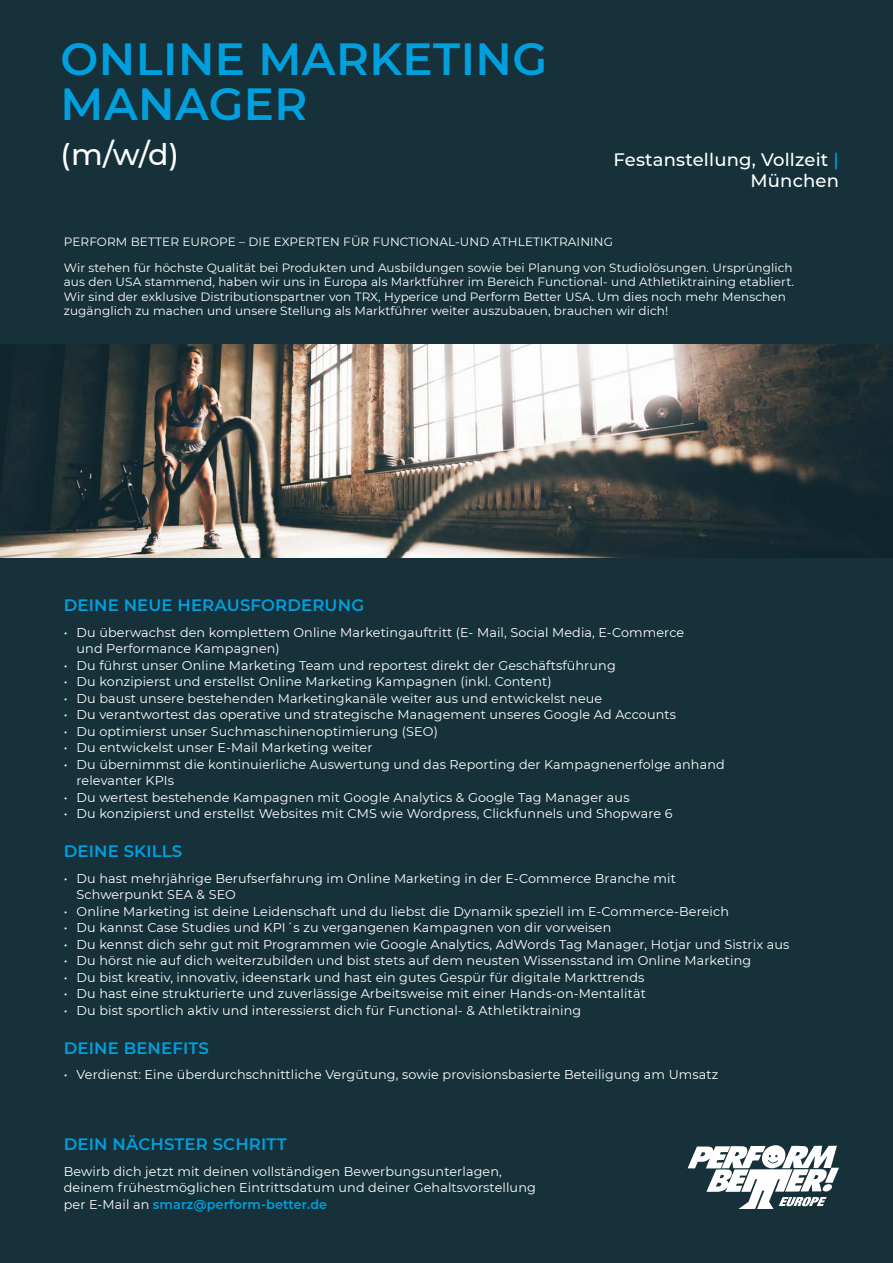
<style>
.page{position:relative;width:893px;height:1263px;background:#17313a}
.page>*{position:absolute;margin:0;border:0;box-sizing:border-box;transform-origin:0 0}
.t1{font:600 45px/45px "Montserrat";letter-spacing:.01em;color:#00a0de}
.t2{font:500 30px "Montserrat";color:#fff}
.t3{font:500 18px/21.6px "Montserrat";letter-spacing:.01em;color:#fff;text-align:right}
.t4{font:600 16.5px "Montserrat";letter-spacing:.01em;color:#00a0de}
.t5{font:12.75px/16.5px "Montserrat";letter-spacing:.01em;color:#fff}
.t6{font:12px/14.4px "Montserrat";letter-spacing:.01em;color:#fff}
.s1{color:#00a0de}
.s2{font-weight:600;color:#00a0de}
</style>
<div class="page">
<svg style="left:688px;top:1145px;width:151px;height:64px"></svg>
<img style="left:0;top:344px;width:893px;height:213px">
<h1 class="t1" style="left:61px;top:35px;width:488px">ONLINE MARKETING<br>MANAGER</h1>
<h2 class="t2" style="left:61px;top:134px;width:120px">(m/w/d)</h2>
<h3 class="t3" style="left:613px;top:148px;width:227px">Festanstellung, Vollzeit <span class="s1">|<br></span>München</h3>
<p class="t6" style="left:64px;top:228px;width:730px;line-height:26.4px">PERFORM BETTER EUROPE – DIE EXPERTEN FÜR FUNCTIONAL-UND ATHLETIKTRAINING<br>Wir stehen für höchste Qualität bei Produkten und Ausbildungen sowie bei Planung von Studiolösungen. Ursprünglich</p>
<p class="t6" style="left:64px;top:274px;width:732px">aus den USA stammend, haben wir uns in Europa als Marktführer im Bereich Functional- und Athletiktraining etabliert.<br>Wir sind der exklusive Distributionspartner von TRX, Hyperice und Perform Better USA. Um dies noch mehr Menschen zugänglich zu machen und unsere Stellung als Marktführer weiter auszubauen, brauchen wir dich!</p>
<p class="t4" style="left:64px;top:594px;width:302px">DEINE NEUE HERAUSFORDERUNG</p>
<p class="t5" style="left:77px;top:624px;width:609px;text-indent:-13px">• Du überwachst den komplettem Online Marketingauftritt (E- Mail, Social Media, E-Commerce und Performance Kampagnen)</p>
<p class="t5" style="left:64px;top:657px;width:553px">• Du führst unser Online Marketing Team und reportest direkt der Geschäftsführung</p>
<p class="t5" style="left:64px;top:673px;width:489px">• Du konzipierst und erstellst Online Marketing Kampagnen (inkl. Content)</p>
<p class="t5" style="left:64px;top:690px;width:540px">• Du baust unsere bestehenden Marketingkanäle weiter aus und entwickelst neue</p>
<p class="t5" style="left:64px;top:706px;width:614px">• Du verantwortest das operative und strategische Management unseres Google Ad Accounts</p>
<p class="t5" style="left:64px;top:723px;width:376px">• Du optimierst unser Suchmaschinenoptimierung (SEO)</p>
<p class="t5" style="left:64px;top:739px;width:310px">• Du entwickelst unser E-Mail Marketing weiter</p>
<p class="t5" style="left:77px;top:756px;width:650px;text-indent:-13px">• Du übernimmst die kontinuierliche Auswertung und das Reporting der Kampagnenerfolge anhand relevanter KPIs</p>
<p class="t5" style="left:64px;top:789px;width:567px">• Du wertest bestehende Kampagnen mit Google Analytics &amp; Google Tag Manager aus</p>
<p class="t5" style="left:64px;top:805px;width:610px">• Du konzipierst und erstellst Websites mit CMS wie Wordpress, Clickfunnels und Shopware 6</p>
<p class="t4" style="left:64px;top:840px;width:120px">DEINE SKILLS</p>
<p class="t5" style="left:77px;top:870px;width:601px;text-indent:-13px">• Du hast mehrjährige Berufserfahrung im Online Marketing in der E-Commerce Branche mit<br>Schwerpunkt SEA &amp; SEO</p>
<p class="t5" style="left:64px;top:903px;width:667px">• Online Marketing ist deine Leidenschaft und du liebst die Dynamik speziell im E-Commerce-Bereich</p>
<p class="t5" style="left:64px;top:919px;width:549px">• Du kannst Case Studies und KPI´s zu vergangenen Kampagnen von dir vorweisen</p>
<p class="t5" style="left:64px;top:936px;width:727px">• Du kennst dich sehr gut mit Programmen wie Google Analytics, AdWords Tag Manager, Hotjar und Sistrix aus</p>
<p class="t5" style="left:64px;top:952px;width:689px">• Du hörst nie auf dich weiterzubilden und bist stets auf dem neusten Wissensstand im Online Marketing</p>
<p class="t5" style="left:64px;top:969px;width:582px">• Du bist kreativ, innovativ, ideenstark und hast ein gutes Gespür für digitale Markttrends</p>
<p class="t5" style="left:64px;top:985px;width:584px">• Du hast eine strukturierte und zuverlässige Arbeitsweise mit einer Hands-on-Mentalität</p>
<p class="t5" style="left:64px;top:1002px;width:519px">• Du bist sportlich aktiv und interessierst dich für Functional- &amp; Athletiktraining</p>
<p class="t4" style="left:64px;top:1036px;width:147px">DEINE BENEFITS</p>
<p class="t5" style="left:64px;top:1066px;width:656px">• Verdienst: Eine überdurchschnittliche Vergütung, sowie provisionsbasierte Beteiligung am Umsatz</p>
<p class="t4" style="left:64px;top:1133px;width:224px">DEIN NÄCHSTER SCHRITT</p>
<p class="t5" style="left:64px;top:1163px;width:474px">Bewirb dich jetzt mit deinen vollständigen Bewerbungsunterlagen, deinem frühestmöglichen Eintrittsdatum und deiner Gehaltsvorstellung per E-Mail an <span class="s2">smarz@perform-better.de</span></p>
</div>
